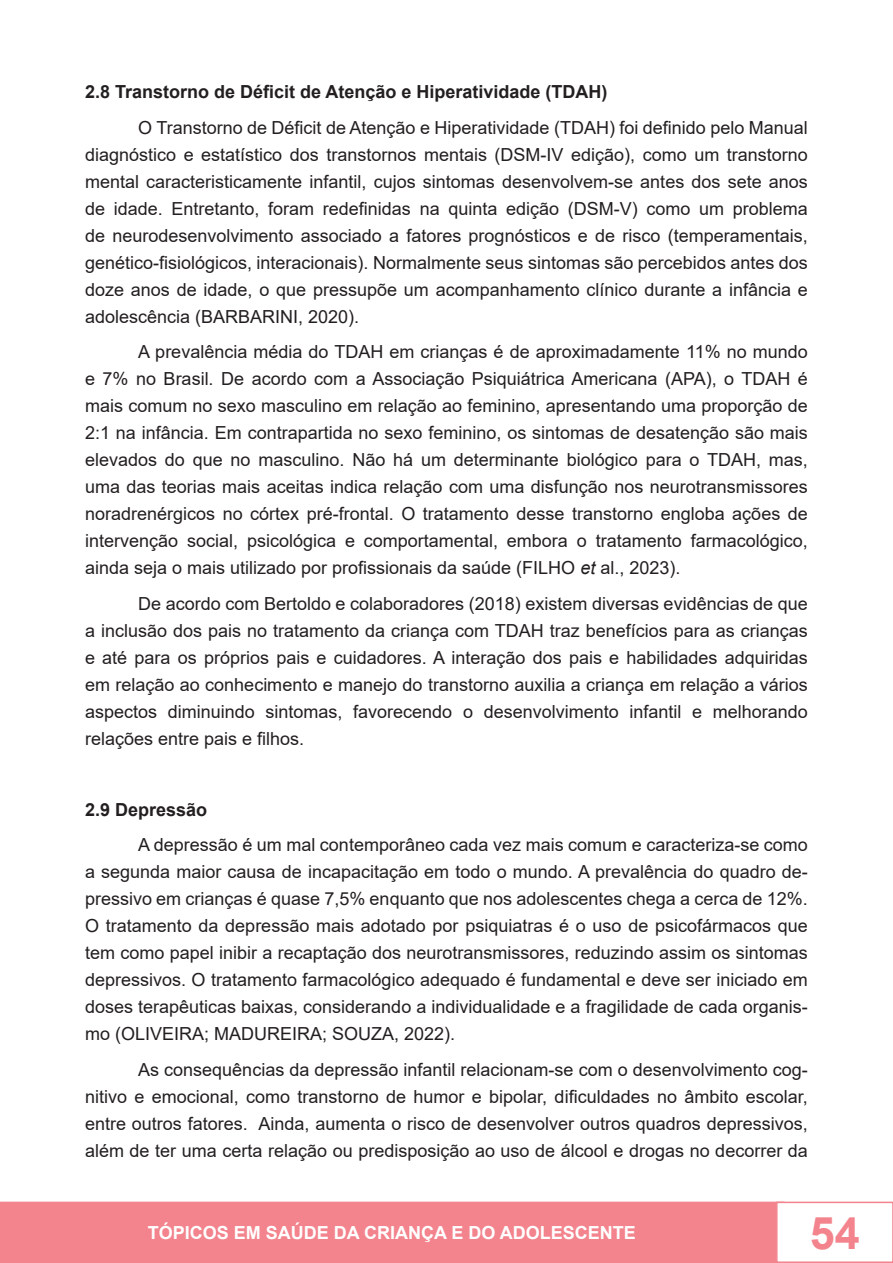
<style>
.page{position:relative;width:893px;height:1263px;background:#fff}
.page>*{position:absolute;margin:0;border:0;box-sizing:border-box;transform-origin:0 0}
.t1{font:700 45px "Arial";color:#f3838c}
.t2{font:18px/27px "Arial";color:#231f20;text-align:justify}
.t3{font:700 18px "Arial";color:#231f20}
.t4{font:700 18px "Arial";color:#fff}
.s1{font-style:italic}
</style>
<div class="page">
<div style="left:0;top:1202px;width:784px;height:60px;background:#f3838c"></div>
<div style="left:0;top:1201px;width:784px;height:62px;border:2px solid #f3838c"></div>
<div style="left:777px;top:1202px;width:116px;height:60px;background:#fff"></div>
<div style="left:776px;top:1201px;width:117px;height:62px;border:2px solid #f3838c"></div>
<p class="t3" style="left:85px;top:79px;width:524px">2.8 Transtorno de Déficit de Atenção e Hiperatividade (TDAH)</p>
<p class="t2" style="left:85px;top:114px;width:724px;text-indent:53px">O Transtorno de Déficit de Atenção e Hiperatividade (TDAH) foi definido pelo Manual diagnóstico e estatístico dos transtornos mentais (DSM-IV edição), como um transtorno mental caracteristicamente infantil, cujos sintomas desenvolvem-se antes dos sete anos de idade. Entretanto, foram redefinidas na quinta edição (DSM-V) como um problema de neurodesenvolvimento associado a fatores prognósticos e de risco (temperamentais, genético-fisiológicos, interacionais). Normalmente seus sintomas são percebidos antes dos doze anos de idade, o que pressupõe um acompanhamento clínico durante a infância e adolescência (BARBARINI, 2020).</p>
<p class="t2" style="left:85px;top:338px;width:724px;text-indent:53px">A prevalência média do TDAH em crianças é de aproximadamente 11% no mundo e 7% no Brasil. De acordo com a Associação Psiquiátrica Americana (APA), o TDAH é mais comum no sexo masculino em relação ao feminino, apresentando uma proporção de 2:1 na infância. Em contrapartida no sexo feminino, os sintomas de desatenção são mais elevados do que no masculino. Não há um determinante biológico para o TDAH, mas, uma das teorias mais aceitas indica relação com uma disfunção nos neurotransmissores noradrenérgicos no córtex pré-frontal. O tratamento desse transtorno engloba ações de intervenção social, psicológica e comportamental, embora o tratamento farmacológico, ainda seja o mais utilizado por profissionais da saúde (FILHO <span class="s1">et</span> al., 2023).</p>
<p class="t2" style="left:85px;top:590px;width:724px;text-indent:53px">De acordo com Bertoldo e colaboradores (2018) existem diversas evidências de que a inclusão dos pais no tratamento da criança com TDAH traz benefícios para as crianças e até para os próprios pais e cuidadores. A interação dos pais e habilidades adquiridas em relação ao conhecimento e manejo do transtorno auxilia a criança em relação a vários aspectos diminuindo sintomas, favorecendo o desenvolvimento infantil e melhorando relações entre pais e filhos.</p>
<p class="t3" style="left:85px;top:797px;width:124px">2.9 Depressão</p>
<p class="t2" style="left:85px;top:831px;width:724px;text-indent:53px">A depressão é um mal contemporâneo cada vez mais comum e caracteriza-se como a segunda maior causa de incapacitação em todo o mundo. A prevalência do quadro de&shy;pressivo em crianças é quase 7,5% enquanto que nos adolescentes chega a cerca de 12%.<br>O tratamento da depressão mais adotado por psiquiatras é o uso de psicofármacos que tem como papel inibir a recaptação dos neurotransmissores, reduzindo assim os sintomas depressivos. O tratamento farmacológico adequado é fundamental e deve ser iniciado em doses terapêuticas baixas, considerando a individualidade e a fragilidade de cada organis&shy;mo (OLIVEIRA; MADUREIRA; SOUZA, 2022).</p>
<p class="t2" style="left:85px;top:1056px;width:724px;text-indent:53px">As consequências da depressão infantil relacionam-se com o desenvolvimento cog&shy;nitivo e emocional, como transtorno de humor e bipolar, dificuldades no âmbito escolar, entre outros fatores. Ainda, aumenta o risco de desenvolver outros quadros depressivos, além de ter uma certa relação ou predisposição ao uso de álcool e drogas no decorrer da</p>
<p class="t4" style="left:148px;top:1220px;width:490px">TÓPICOS EM SAÚDE DA CRIANÇA E DO ADOLESCENTE</p>
<h1 class="t1" style="left:810px;top:1201px;width:52px">54</h1>
</div>
